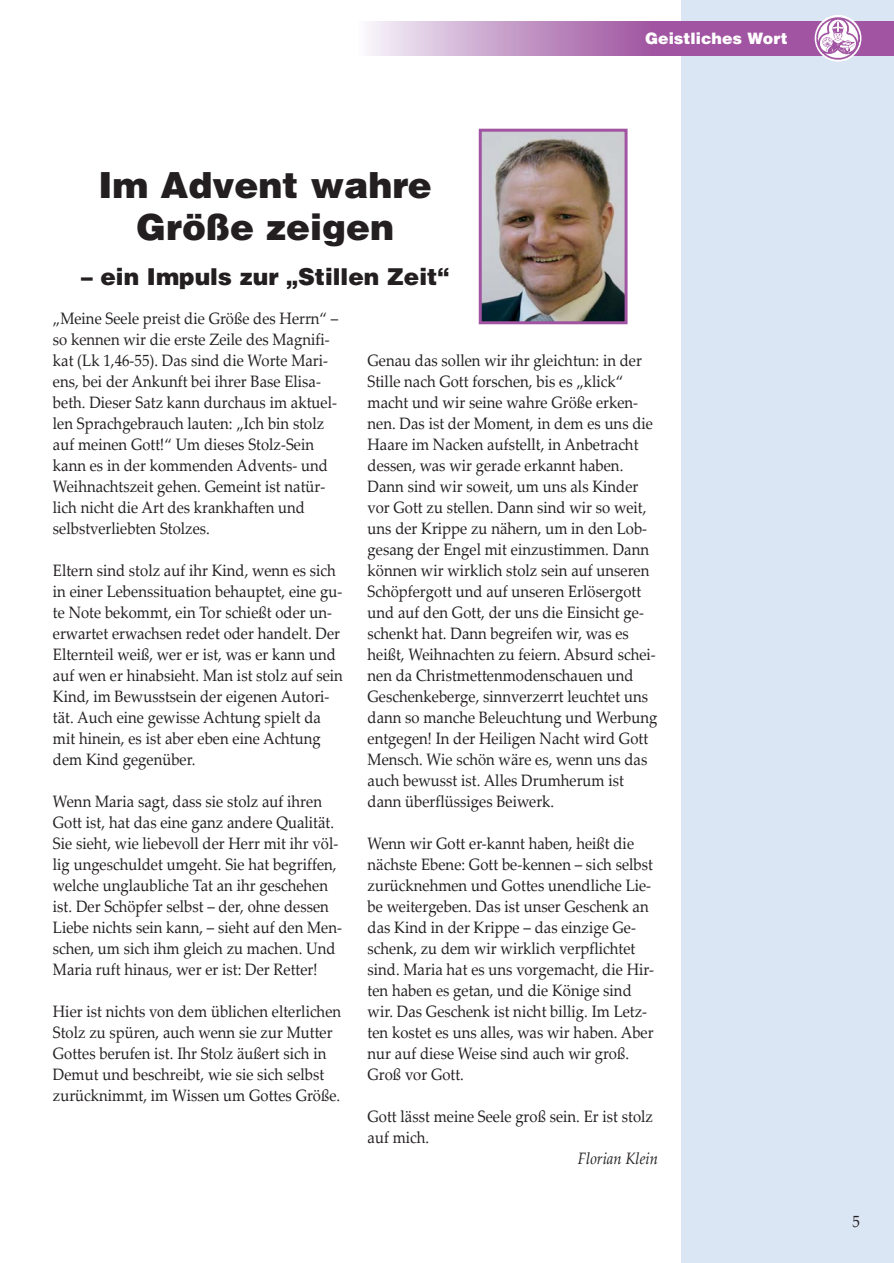
<style>
.page{position:relative;width:894px;height:1263px;background:#fff}
.page>*{position:absolute;margin:0;border:0;box-sizing:border-box;transform-origin:0 0}
.t1{font:900 36px/42px "Helvetica";color:#231f20;text-align:center}
.t2{font:900 23.25px "Helvetica";color:#231f20}
.t3{font:16.5px/21px "Palatino Linotype";color:#231f20;scale:.9 1}
.t4{font:italic 16.5px "Palatino Linotype";color:#231f20;scale:.9 1}
.t5{font:900 15.75px "Helvetica";color:#fff}
</style>
<div class="page">
<div style="left:681px;top:0;width:212px;height:1263px;background:#dbe6f5"></div>
<div style="left:651px;top:21px;width:242px;height:34px;background:#a154a1"></div>
<div style="left:358px;top:21px;width:293px;height:34px;background:linear-gradient(to right,#f6f5fb,#9d539f)"></div>
<svg style="left:815px;top:15px;width:46px;height:47px"></svg>
<img style="left:817px;top:17px;width:43px;height:43px">
<img style="left:483px;top:133px;width:141px;height:187px">
<div style="left:479px;top:129px;width:149px;height:195px;border:3px solid #a154a1"></div>
<h1 class="t1" style="left:98px;top:168px;width:335px">Im Advent wahre<br>Größe zeigen</h1>
<h2 class="t2" style="left:81px;top:268px;width:370px">– ein Impuls zur „Stillen Zeit“</h2>
<p class="t5" style="left:645px;top:32px;width:144px">Geistliches Wort</p>
<p class="t3" style="left:53px;top:310px;width:319px">„Meine Seele preist die Größe des Herrn“ – so kennen wir die erste Zeile des Magnifi&shy;kat (Lk 1,46-55). Das sind die Worte Mari&shy;ens, bei der Ankunft bei ihrer Base Elisa&shy;beth. Dieser Satz kann durchaus im aktuel&shy;len Sprachgebrauch lauten: „Ich bin stolz auf meinen Gott!“ Um dieses Stolz-Sein kann es in der kommenden Advents- und Weihnachtszeit gehen. Gemeint ist natür&shy;lich nicht die Art des krankhaften und selbstverliebten Stolzes.</p>
<p class="t3" style="left:53px;top:562px;width:324px">Eltern sind stolz auf ihr Kind, wenn es sich in einer Lebenssituation behauptet, eine gu&shy;te Note bekommt, ein Tor schießt oder un&shy;erwartet erwachsen redet oder handelt. Der Elternteil weiß, wer er ist, was er kann und auf wen er hinabsieht. Man ist stolz auf sein Kind, im Bewusstsein der eigenen Autori&shy;tät. Auch eine gewisse Achtung spielt da mit hinein, es ist aber eben eine Achtung dem Kind gegenüber.</p>
<p class="t3" style="left:53px;top:793px;width:323px">Wenn Maria sagt, dass sie stolz auf ihren Gott ist, hat das eine ganz andere Qualität.<br>Sie sieht, wie liebevoll der Herr mit ihr völ&shy;lig ungeschuldet umgeht. Sie hat begriffen, welche unglaubliche Tat an ihr geschehen ist. Der Schöpfer selbst – der, ohne dessen Liebe nichts sein kann, – sieht auf den Men&shy;schen, um sich ihm gleich zu machen. Und Maria ruft hinaus, wer er ist: Der Retter!</p>
<p class="t3" style="left:53px;top:1003px;width:322px">Hier ist nichts von dem üblichen elterlichen Stolz zu spüren, auch wenn sie zur Mutter Gottes berufen ist. Ihr Stolz äußert sich in Demut und beschreibt, wie sie sich selbst zurücknimmt, im Wissen um Gottes Größe.</p>
<p class="t3" style="left:368px;top:352px;width:323px">Genau das sollen wir ihr gleichtun: in der Stille nach Gott forschen, bis es „klick“ macht und wir seine wahre Größe erken&shy;nen. Das ist der Moment, in dem es uns die Haare im Nacken aufstellt, in Anbetracht dessen, was wir gerade erkannt haben.<br>Dann sind wir soweit, um uns als Kinder vor Gott zu stellen. Dann sind wir so weit, uns der Krippe zu nähern, um in den Lob&shy;gesang der Engel mit einzustimmen. Dann können wir wirklich stolz sein auf unseren Schöpfergott und auf unseren Erlösergott und auf den Gott, der uns die Einsicht ge&shy;schenkt hat. Dann begreifen wir, was es heißt, Weihnachten zu feiern. Absurd schei&shy;nen da Christmettenmodenschauen und Geschenkeberge, sinnverzerrt leuchtet uns dann so manche Beleuchtung und Werbung entgegen! In der Heiligen Nacht wird Gott Mensch. Wie schön wäre es, wenn uns das auch bewusst ist. Alles Drumherum ist dann überflüssiges Beiwerk.</p>
<p class="t3" style="left:368px;top:835px;width:320px">Wenn wir Gott er-kannt haben, heißt die nächste Ebene: Gott be-kennen – sich selbst zurücknehmen und Gottes unendliche Lie&shy;be weitergeben. Das ist unser Geschenk an das Kind in der Krippe – das einzige Ge&shy;schenk, zu dem wir wirklich verpflichtet sind. Maria hat es uns vorgemacht, die Hir&shy;ten haben es getan, und die Könige sind wir. Das Geschenk ist nicht billig. Im Letz&shy;ten kostet es uns alles, was wir haben. Aber nur auf diese Weise sind auch wir groß.<br>Groß vor Gott.</p>
<p class="t3" style="left:368px;top:1108px;width:319px">Gott lässt meine Seele groß sein. Er ist stolz auf mich.</p>
<p class="t4" style="left:578px;top:1152px;width:90px">Florian Klein</p>
<p class="t3" style="left:853px;top:1213px;width:10px">5</p>
</div>
